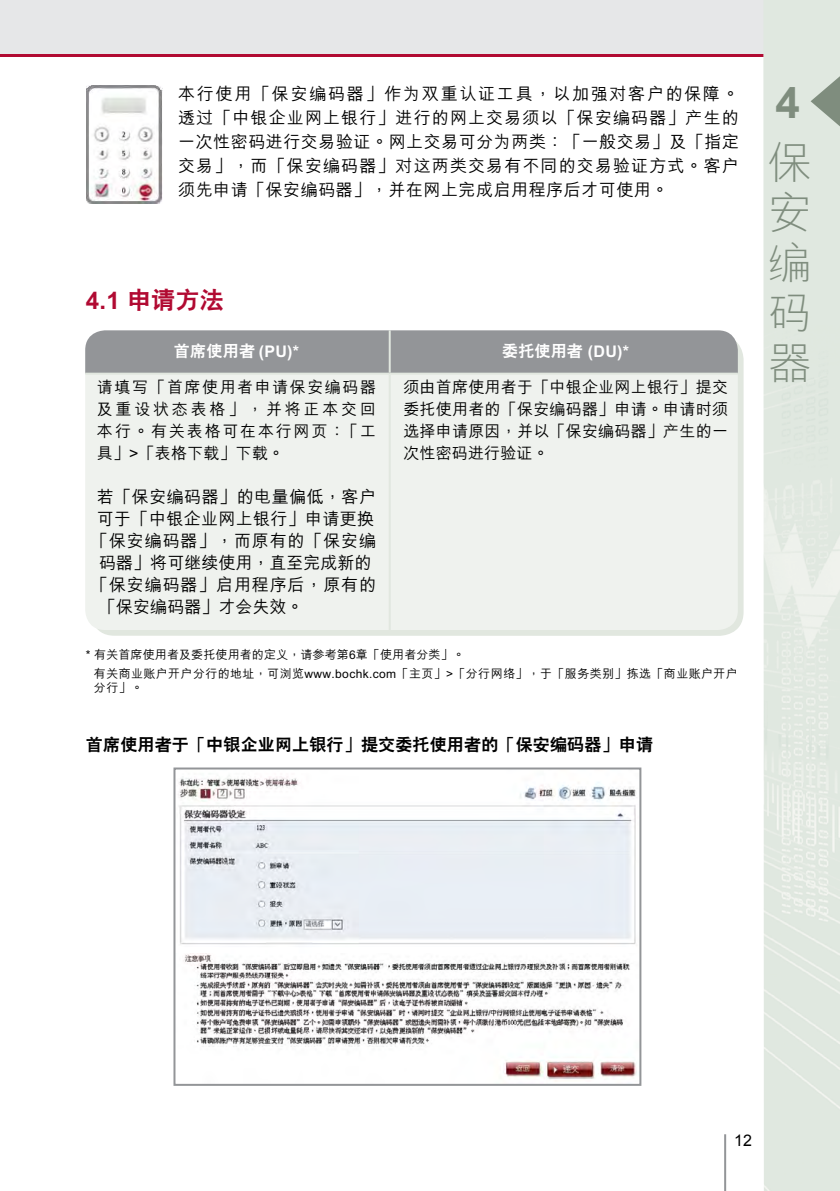
<style>
.page{position:relative;width:840px;height:1191px;background:#fff}
.page>*{position:absolute;margin:0;border:0;box-sizing:border-box;transform-origin:0 0}
.t1{font:300 44px/50px "M Hei HKS";color:#7f8d7e;text-align:justify}
.t2{font:700 44px "Arial";color:#7f8d7e}
.t3{font:800 24px "C Hei 2 HKS";color:#b10a32}
.t4{font:500 17px/24px "M Hei HKS";letter-spacing:.03em;color:#000;text-align:justify}
.t5{font:800 17px "C Hei 2 HKS";letter-spacing:.01em;color:#000}
.t6{font:500 17px "M Hei HKS";letter-spacing:.05em;color:#000}
.t7{font:500 17px "M Hei HKS";color:#000}
.t8{font:500 16px/22px "M Hei HKS";letter-spacing:.015em;color:#000;text-align:justify}
.t9{font:800 16px "C Hei 2 HKS";letter-spacing:.02em;color:#fff}
.t10{font:16px "Arial";color:#000}
.t11{font:500 12px/19.6px "M Hei HKS";letter-spacing:.03em;color:#000}
</style>
<div class="page">
<hr style="left:723px;top:1134px;width:2px;height:57px;background:#939598">
<div style="left:0;top:0;width:839px;height:57px;background:#b10a32"></div>
<div style="left:0;top:0;width:839px;height:54px;background:#e6e7e8"></div>
<img style="left:763px;top:54px;width:76px;height:1137px">
<svg style="left:810px;top:76px;width:29px;height:50px"></svg>
<div style="left:91px;top:336px;width:652px;height:300px;background:#e1e7df;border-radius:24px"></div>
<div style="left:86px;top:330px;width:651px;height:43px;background:#939598"></div>
<div style="left:86px;top:375px;width:651px;height:255px;background:#eff2ee"></div>
<hr style="left:85px;top:330px;width:1px;height:43px;background:#e1e7df">
<hr style="left:388px;top:330px;width:2px;height:43px;background:#e1e7df">
<hr style="left:85px;top:373px;width:304px;height:2px;background:#e1e7df">
<hr style="left:85px;top:375px;width:1px;height:255px;background:#e1e7df">
<hr style="left:388px;top:375px;width:2px;height:255px;background:#e1e7df">
<img style="left:86px;top:86px;width:76px;height:118px">
<img style="left:178px;top:775px;width:459px;height:307px">
<div style="left:173px;top:767px;width:468px;height:318px;border:2px solid #939598"></div>
<p class="t4" style="left:178px;top:80px;width:562px">本行使用「保安編碼器」作為雙重認證工具，以加強對客戶的保障。透過「中銀企業網上銀行」進行的網上交易須以「保安編碼器」產生的一次性密碼進行交易驗證。網上交易可分為兩類：「一般交易」及「指定交易」，而「保安編碼器」對這兩類交易有不同的交易驗證方式。客戶須先申請「保安編碼器」，並在網上完成啟用程序後才可使用。</p>
<h2 class="t3" style="left:86px;top:284px;width:139px">4.1 申請方法</h2>
<p class="t9" style="left:174px;top:340px;width:127px">首席使用者 (PU)*</p>
<p class="t9" style="left:502px;top:340px;width:128px">委託使用者 (DU)*</p>
<p class="t8" style="left:97px;top:375px;width:280px">請填寫「首席使用者申請保安編碼器及重設狀態表格」，並將正本交回本行。有關表格可在本行網頁：「工具」&gt;「表格下載」下載。</p>
<p class="t4" style="left:97px;top:483px;width:280px">若「保安編碼器」的電量偏低，客戶</p>
<p class="t4" style="left:97px;top:505px;width:279px">可於「中銀企業網上銀行」申請更換</p>
<p class="t6" style="left:91px;top:528px;width:286px">「保安編碼器」，而原有的「保安編</p>
<p class="t7" style="left:99px;top:550px;width:273px">碼器」將可繼續使用，直至完成新的</p>
<p class="t6" style="left:91px;top:572px;width:286px">「保安編碼器」啟用程序後，原有的</p>
<p class="t7" style="left:99px;top:594px;width:205px">「保安編碼器」才會失效。</p>
<p class="t8" style="left:403px;top:375px;width:326px">須由首席使用者於「中銀企業網上銀行」提交委託使用者的「保安編碼器」申請。申請時須選擇申請原因，並以「保安編碼器」產生的一次性密碼進行驗證。</p>
<p class="t11" style="left:94px;top:643px;width:645px;text-indent:-8px">* 有關首席使用者及委託使用者的定義，請參考第6章「使用者分類」。<br>有關商業賬戶開戶分行的地址，可瀏覽www.bochk.com「主頁」&gt;「分行網絡」，於「服務類別」揀選「商業賬戶開戶</p>
<p class="t11" style="left:94px;top:677px;width:51px">分行」。</p>
<p class="t5" style="left:86px;top:733px;width:568px">首席使用者於「中銀企業網上銀行」提交委託使用者的「保安編碼器」申請</p>
<h1 class="t2" style="left:774px;top:73px;width:26px">4</h1>
<h1 class="t1" style="left:767px;top:136px;width:45px">保安編碼器</h1>
<p class="t10" style="left:733px;top:1130px;width:19px">12</p>
</div>
